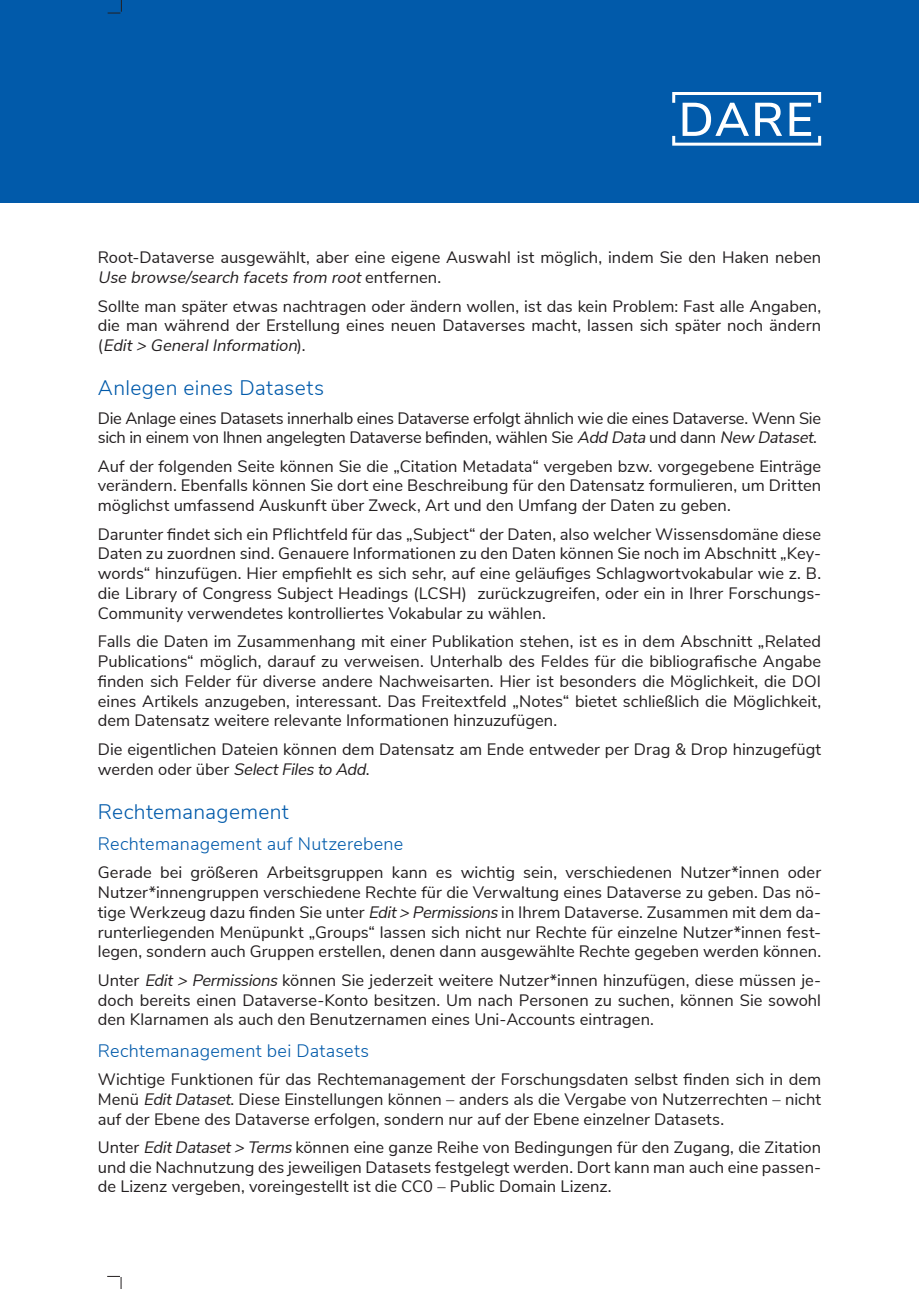
<style>
.page{position:relative;width:919px;height:1289px;background:#fff}
.page>*{position:absolute;margin:0;border:0;box-sizing:border-box;transform-origin:0 0}
.Headline_02{font:300 21px "Nunito Sans";letter-spacing:.015em;color:#015aaa}
.Headline_02-2{font:300 18px "Nunito Sans";letter-spacing:.015em;color:#015aaa}
.Fließtext{font:16.5px/19.8px "Nunito Sans";color:#231f20;text-align:justify}
.Fließtext-2{font:16.5px/19.8px "Nunito Sans";letter-spacing:-.02em;color:#231f20}
.s1{font-style:italic}
</style>
<div class="page">
<div style="left:0;top:0;width:918px;height:203px;background:#015aaa"></div>
<svg style="left:108px;top:0;width:14px;height:14px"></svg>
<svg style="left:107px;top:1276px;width:15px;height:12px"></svg>
<svg style="left:672px;top:92px;width:149px;height:54px"></svg>
<p class="Fließtext" style="left:98px;top:247px;width:724px">Root-Dataverse ausgewählt, aber eine eigene Auswahl ist möglich, indem Sie den Haken neben<br><span class="s1">Use browse/search facets from root</span>e n t fe r n e n .</p>
<p class="Fließtext" style="left:98px;top:295px;width:724px">Sollte man später etwas nachtragen oder ändern wollen, ist das kein Problem: Fast alle Angaben, die man während der Erstellung eines neuen Dataverses macht, lassen sich später noch ändern ( <span class="s1">Edit&gt; GeneralInformation</span>) .</p>
<p class="Headline_02" style="left:98px;top:372px;width:228px">Anlegen eines Datasets</p>
<p class="Fließtext-2" style="left:98px;top:407px;width:724px">Die Anlage eines Datasets innerhalb eines Dataverse erfolgt ähnlich wie die eines Dataverse. Wenn Sie sich in einem von Ihnen angelegten Dataverse befinden, wählen Sie <span class="s1">Add Data</span> und dann <span class="s1">New Dataset</span>.</p>
<p class="Fließtext" style="left:98px;top:455px;width:724px">Auf der folgenden Seite können Sie die „Citation Metadata“ vergeben bzw. vorgegebene Einträge verändern. Ebenfalls können Sie dort eine Beschreibung für den Datensatz formulieren, um Dritten möglichst umfassend Auskunft über Zweck, Art und den Umfang der Daten zu geben.</p>
<p class="Fließtext" style="left:98px;top:523px;width:724px">Darunter findet sich ein Pflichtfeld für das „Subject“ der Daten, also welcher Wissensdomäne diese Daten zu zuordnen sind. Genauere Informationen zu den Daten können Sie noch im Abschnitt „Key&shy;words“ hinzufügen. Hier empfiehlt es sich sehr, auf eine geläufiges Schlagwortvokabular wie z. B. die Library of Congress Subject Headings (LCSH) zurückzugreifen, oder ein in Ihrer Forschungs-Community verwendetes kontrolliertes Vokabular zu wählen.</p>
<p class="Fließtext" style="left:98px;top:630px;width:724px">Falls die Daten im Zusammenhang mit einer Publikation stehen, ist es in dem Abschnitt „Related Publications“ möglich, darauf zu verweisen. Unterhalb des Feldes für die bibliografische Angabe finden sich Felder für diverse andere Nachweisarten. Hier ist besonders die Möglichkeit, die DOI eines Artikels anzugeben, interessant. Das Freitextfeld „Notes“ bietet schließlich die Möglichkeit, dem Datensatz weitere relevante Informationen hinzuzufügen.</p>
<p class="Fließtext" style="left:98px;top:738px;width:724px">Die eigentlichen Dateien können dem Datensatz am Ende entweder per Drag &amp; Drop hinzugefügt w e r d e n o d e r ü b e r <span class="s1">SelectFilesto Add</span>.</p>
<p class="Headline_02" style="left:98px;top:796px;width:192px">Rechtemanagement</p>
<p class="Headline_02-2" style="left:98px;top:830px;width:307px">Rechtemanagement auf Nutzerebene</p>
<p class="Fließtext" style="left:98px;top:861px;width:724px">Gerade bei größeren Arbeitsgruppen kann es wichtig sein, verschiedenen Nutzer*innen oder Nutzer*innengruppen verschiedene Rechte für die Verwaltung eines Dataverse zu geben. Das nö&shy;tige Werkzeug dazu finden Sie unter <span class="s1">Edit&gt; Permissions</span>in Ihrem Dataverse. Zusammen mit dem da&shy;runterliegenden Menüpunkt „Groups“ lassen sich nicht nur Rechte für einzelne Nutzer*innen fest&shy;legen, sondern auch Gruppen erstellen, denen dann ausgewählte Rechte gegeben werden können.</p>
<p class="Fließtext" style="left:98px;top:969px;width:724px">Unter <span class="s1">Edit&gt; Permissions</span> können Sie jederzeit weitere Nutzer*innen hinzufügen, diese müssen je&shy;doch bereits einen Dataverse-Konto besitzen. Um nach Personen zu suchen, können Sie sowohl den Klarnamen als auch den Benutzernamen eines Uni-Accounts eintragen.</p>
<p class="Headline_02-2" style="left:98px;top:1037px;width:273px">Rechtemanagement bei Datasets</p>
<p class="Fließtext" style="left:98px;top:1068px;width:724px">Wichtige Funktionen für das Rechtemanagement der Forschungsdaten selbst finden sich in dem Menü <span class="s1">EditDataset</span>. Diese Einstellungen können – anders als die Vergabe von Nutzerrechten – nicht auf der Ebene des Dataverse erfolgen, sondern nur auf der Ebene einzelner Datasets.</p>
<p class="Fließtext" style="left:98px;top:1136px;width:724px">Unter <span class="s1">EditDataset&gt; Terms</span>können eine ganze Reihe von Bedingungen für den Zugang, die Zitation und die Nachnutzung des jeweiligen Datasets festgelegt werden. Dort kann man auch eine passen&shy;de Lizenz vergeben, voreingestellt ist die CC0 – Public Domain Lizenz.</p>
</div>
